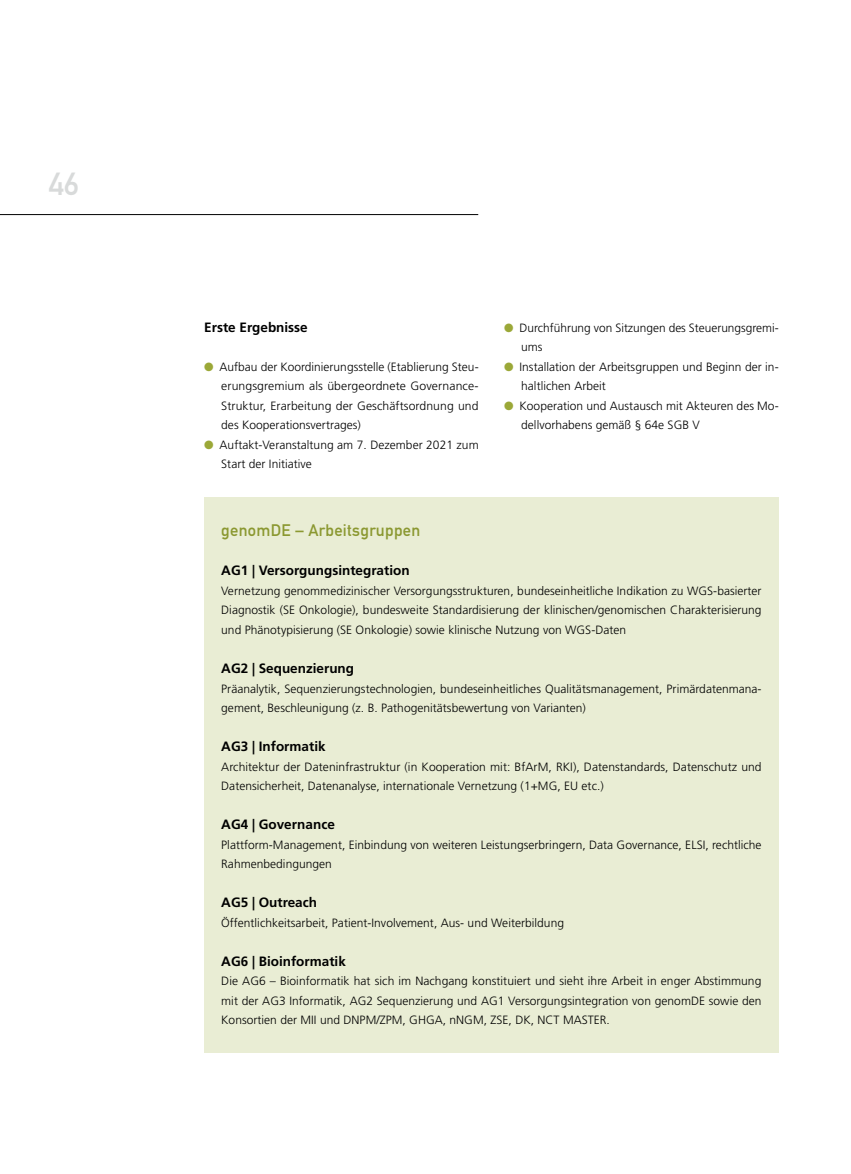
<style>
.page{position:relative;width:851px;height:1174px;background:#fff}
.page>*{position:absolute;margin:0;border:0;box-sizing:border-box;transform-origin:0 0}
.t1{font:31.5px "DIN Mittelschrift Std";color:#d8dada}
.t2{font:16.5px "DIN Mittelschrift Std";letter-spacing:.02em;color:#8b9831}
.t3{font:700 13.5px "Frutiger LT Std";color:#000}
.t4{font:300 12px/19.5px "Frutiger LT Std";letter-spacing:.005em;color:#000}
.s1{color:#9ba838}
</style>
<div class="page">
<hr style="left:0;top:214px;width:478px;height:1px;background:#000">
<div style="left:204px;top:497px;width:574px;height:556px;background:#e9edd4"></div>
<h1 class="t1" style="left:49px;top:165px;width:31px">46</h1>
<p class="t3" style="left:204px;top:319px;width:105px">Erste Ergebnisse</p>
<p class="t4" style="left:221px;top:357px;width:259px;text-align:justify;text-indent:-17px"><span class="s1">●</span> Aufbau der Koordinierungsstelle (Etablierung Steu&shy;erungsgremium als übergeordnete Governance-Struktur, Erarbeitung der Geschäftsordnung und des Kooperationsvertrages)</p>
<p class="t4" style="left:221px;top:435px;width:259px;text-indent:-17px"><span class="s1">●</span> Auftakt-Veranstaltung am 7. Dezember 2021 zum<br>Start der Initiative</p>
<p class="t4" style="left:521px;top:318px;width:259px;text-indent:-17px"><span class="s1">●</span> Durchführung von Sitzungen des Steuerungsgremi&shy;ums</p>
<p class="t4" style="left:521px;top:357px;width:259px;text-indent:-17px"><span class="s1">●</span> Installation der Arbeitsgruppen und Beginn der in&shy;haltlichen Arbeit</p>
<p class="t4" style="left:521px;top:396px;width:259px;text-indent:-17px"><span class="s1">●</span> Kooperation und Austausch mit Akteuren des Mo&shy;dellvorhabens gemäß § 64e SGB V</p>
<h2 class="t2" style="left:221px;top:521px;width:200px">genomDE – Arbeitsgruppen</h2>
<p class="t3" style="left:221px;top:563px;width:190px">AG1 | Versorgungsintegration</p>
<p class="t4" style="left:221px;top:581px;width:542px;text-align:justify">Vernetzung genommedizinischer Versorgungsstrukturen, bundeseinheitliche Indikation zu WGS-basierter Diagnostik (SE Onkologie), bundesweite Standardisierung der klinischen/genomischen Charakterisierung und Phänotypisierung (SE Onkologie) sowie klinische Nutzung von WGS-Daten</p>
<p class="t3" style="left:221px;top:660px;width:134px">AG2 | Sequenzierung</p>
<p class="t4" style="left:221px;top:679px;width:542px">Präanalytik, Sequenzierungstechnologien, bundeseinheitliches Qualitätsmanagement, Primärdatenmana&shy;gement, Beschleunigung (z. B. Pathogenitätsbewertung von Varianten)</p>
<p class="t3" style="left:221px;top:738px;width:106px">AG3 | Informatik</p>
<p class="t4" style="left:221px;top:757px;width:542px">Architektur der Dateninfrastruktur (in Kooperation mit: BfArM, RKI), Datenstandards, Datenschutz und<br>Datensicherheit, Datenanalyse, internationale Vernetzung (1+MG, EU etc.)</p>
<p class="t3" style="left:221px;top:816px;width:115px">AG4 | Governance</p>
<p class="t4" style="left:221px;top:835px;width:541px">Plattform-Management, Einbindung von weiteren Leistungserbringern, Data Governance, ELSI, rechtliche<br>Rahmenbedingungen</p>
<p class="t3" style="left:221px;top:894px;width:97px">AG5 | Outreach</p>
<p class="t4" style="left:221px;top:913px;width:344px">Öffentlichkeitsarbeit, Patient-Involvement, Aus- und Weiterbildung</p>
<p class="t3" style="left:221px;top:953px;width:126px">AG6 | Bioinformatik</p>
<p class="t4" style="left:221px;top:971px;width:541px;text-align:justify">Die AG6 – Bioinformatik hat sich im Nachgang konstituiert und sieht ihre Arbeit in enger Abstimmung mit der AG3 Informatik, AG2 Sequenzierung und AG1 Versorgungsintegration von genomDE sowie den Konsortien der MII und DNPM/ZPM, GHGA, nNGM, ZSE, DK, NCT MASTER.</p>
</div>
